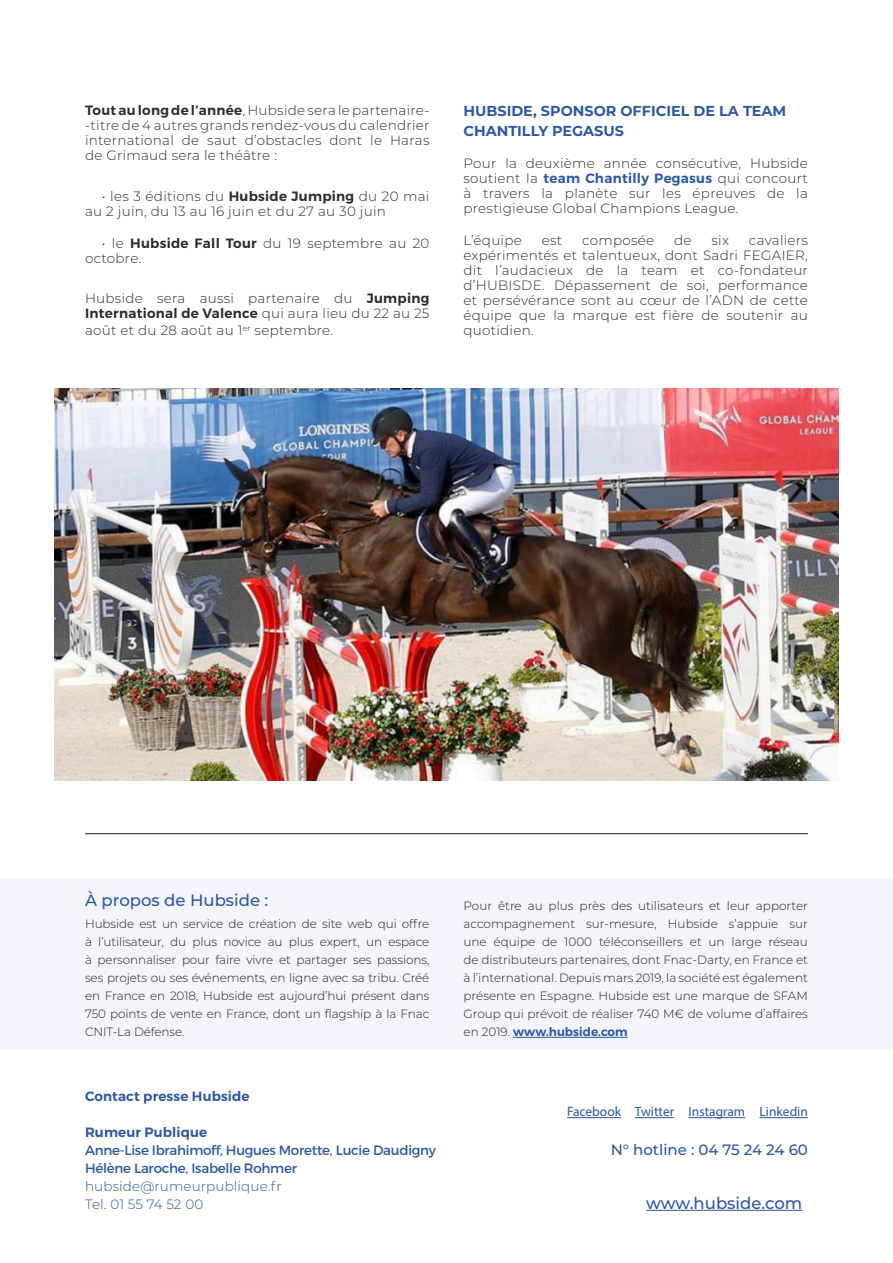
<style>
.page{position:relative;width:893px;height:1263px;background:#fff}
.page>*{position:absolute;margin:0;border:0;box-sizing:border-box;transform-origin:0 0}
.t1{font:500 16.5px "Montserrat";color:#2a58a7}
.t2{font:500 15px "Montserrat";color:#2a58a7}
.t3{font:700 14.4px/19.5px "Montserrat";color:#2e58a6}
.t4{font:300 13.5px/15px "Montserrat";letter-spacing:.02em;color:#2a2d2f;text-align:justify}
.t5{font:13.5px/18px "Montserrat";letter-spacing:-.02em;color:#2a58a7}
.t6{font:300 13.5px "Montserrat";letter-spacing:.01em;color:#2a58a7}
.t7{font:13.5px "Myriad Pro";color:#2a58a7}
.t8{font:600 13.5px "Montserrat";letter-spacing:.01em;color:#2a58a7}
.t9{font:300 12px/18px "Montserrat";letter-spacing:-.01em;color:#231f20;text-align:justify}
.s1{font-weight:600}
.s2{font-weight:600;color:#2a58a7}
</style>
<div class="page">
<hr style="left:646px;top:1210px;width:156px;height:1px;background:#2a58a7">
<hr style="left:567px;top:1117px;width:54px;height:1px;background:#2a58a7">
<hr style="left:635px;top:1117px;width:39px;height:1px;background:#2a58a7">
<hr style="left:688px;top:1117px;width:57px;height:1px;background:#2a58a7">
<hr style="left:759px;top:1117px;width:49px;height:1px;background:#2a58a7">
<div style="left:0;top:878px;width:893px;height:171px;background:#f4f5fa"></div>
<hr style="left:513px;top:1037px;width:115px;height:1px;background:#2a58a7">
<img style="left:54px;top:388px;width:785px;height:392px">
<hr style="left:85px;top:833px;width:723px;height:1px;background:#231f20">
<p class="t4" style="left:85px;top:102px;width:346px"><span class="s1">Tout au long de l’année</span>, Hubside sera le partenaire--titre de 4 autres grands rendez-vous du calendrier international de saut d’obstacles dont le Haras de Grimaud sera le théâtre :</p>
<p class="t4" style="left:85px;top:188px;width:346px;text-indent:17px">• les 3 éditions du <span class="s1">Hubside Jumping</span> du 20 mai au 2 juin, du 13 au 16 juin et du 27 au 30 juin</p>
<p class="t4" style="left:85px;top:235px;width:346px;text-indent:17px">• le <span class="s1">Hubside Fall Tour</span> du 19 septembre au 20 octobre.</p>
<p class="t4" style="left:85px;top:290px;width:346px">Hubside sera aussi partenaire du <span class="s1">Jumping<br>International de Valence</span> qui aura lieu du 22 au 25</p>
<p class="t4" style="left:85px;top:323px;width:250px">août et du 28 août au 1<sup>er</sup> septembre.</p>
<p class="t3" style="left:463px;top:100px;width:324px">HUBSIDE, SPONSOR OFFICIEL DE LA TEAM<br>CHANTILLY PEGASUS</p>
<p class="t4" style="left:463px;top:155px;width:346px">Pour la deuxième année consécutive, Hubside soutient la <span class="s2">team Chantilly Pegasus</span> qui concourt à travers la planète sur les épreuves de la prestigieuse Global Champions League.</p>
<p class="t4" style="left:463px;top:232px;width:60px">L’équipe</p>
<p class="t4" style="left:542px;top:232px;width:22px">est</p>
<p class="t4" style="left:582px;top:232px;width:74px">composée</p>
<p class="t4" style="left:674px;top:232px;width:19px">de</p>
<p class="t4" style="left:711px;top:232px;width:19px">six</p>
<p class="t4" style="left:463px;top:232px;width:346px;text-indent:285px">cavaliers expérimentés et talentueux, dont Sadri FEGAIER, dit l’audacieux de la team et co-fondateur d’HUBISDE. Dépassement de soi, performance et persévérance sont au cœur de l’ADN de cette équipe que la marque est fière de soutenir au quotidien.</p>
<p class="t1" style="left:85px;top:888px;width:185px">À propos de Hubside :</p>
<p class="t9" style="left:85px;top:914px;width:346px">Hubside est un service de création de site web qui offre à l’utilisateur, du plus novice au plus expert, un espace à personnaliser pour faire vivre et partager ses passions, ses projets ou ses événements, en ligne avec sa tribu. Créé en France en 2018, Hubside est aujourd’hui présent dans 750 points de vente en France, dont un flagship à la Fnac CNIT-La Défense.</p>
<p class="t8" style="left:85px;top:1087px;width:166px">Contact presse Hubside</p>
<p class="t5" style="left:85px;top:1123px;width:352px"><span class="s1">Rumeur Publique<br></span>Anne-Lise Ibrahimoff, Hugues Morette, Lucie Daudigny</p>
<p class="t5" style="left:85px;top:1159px;width:214px">Hélène Laroche, Isabelle Rohmer</p>
<p class="t6" style="left:85px;top:1177px;width:198px">hubside@rumeurpublique.fr</p>
<p class="t6" style="left:85px;top:1195px;width:120px">Tel. 01 55 74 52 00</p>
<p class="t9" style="left:463px;top:896px;width:346px">Pour être au plus près des utilisateurs et leur apporter accompagnement sur-mesure, Hubside s’appuie sur une équipe de 1000 téléconseillers et un large réseau de distributeurs partenaires, dont Fnac-Darty, en France et à l’international. Depuis mars 2019, la société est également présente en Espagne. Hubside est une marque de SFAM Group qui prévoit de réaliser 740 M€ de volume d’affaires en 2019. <span class="s2">www.hubside.com</span></p>
<p class="t7" style="left:567px;top:1103px;width:242px">Facebook Twitter Instagram Linkedin</p>
<p class="t2" style="left:611px;top:1139px;width:199px">N° hotline : 04 75 24 24 60</p>
<p class="t1" style="left:646px;top:1191px;width:158px">www.hubside.com</p>
</div>
